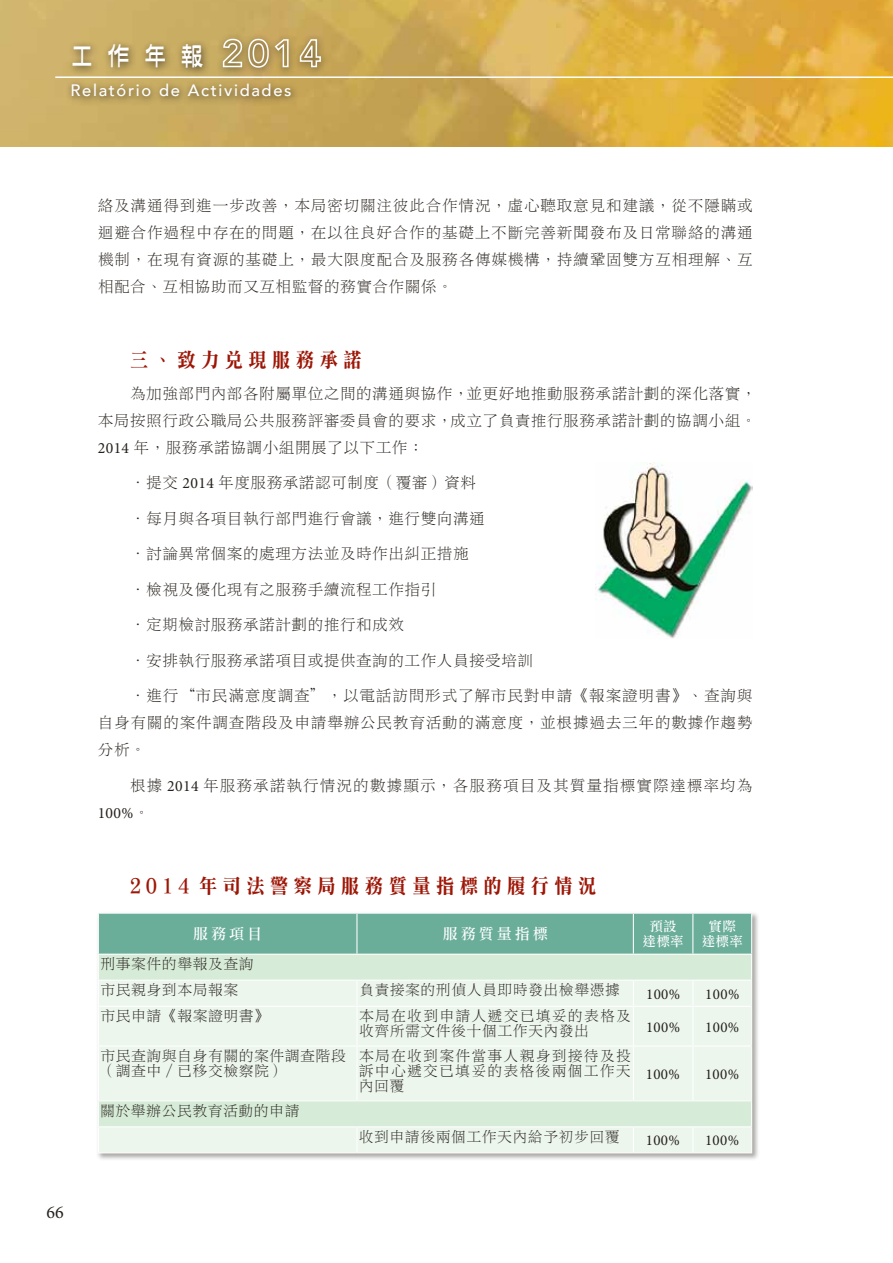
<style>
.page{position:relative;width:893px;height:1263px;background:#fff}
.page>*{position:absolute;margin:0;border:0;box-sizing:border-box;transform-origin:0 0}
.t1{font:25.5px "DF Ya Yi HK W6";color:#fff;scale:.9 1}
.t2{font:20.25px "DF Li Song HK W7";letter-spacing:.3em;color:#9d1606;scale:.9 1}
.t3{font:18px "Minion Pro";color:#26211c}
.t4{font:500 16.5px "Avenir";letter-spacing:.1em;color:#fff}
.t5{font:15.75px/27px "DF Li Song HK W3";letter-spacing:.025em;color:#26211c;text-align:justify}
.t6{font:15.75px "DF Li Song HK W3";letter-spacing:.06em;color:#26211c}
.t7{font:15.75px "Minion Pro";color:#26211c}
.t8{font:15px/15px "DF Li Song HK W3";letter-spacing:.025em;color:#26211c}
.t9{font:15px "Minion Pro";letter-spacing:.025em;color:#26211c}
.t10{font:15px/15px "DF Li Song HK W3";letter-spacing:.07em;color:#26211c}
.t11{font:15px "DF Li Song HK W5";letter-spacing:.2em;color:#fff}
.t12{font:13.5px/15px "DF Li Song HK W5";letter-spacing:.025em;color:#fff;text-align:center}
.s1{font-family:"Minion Pro"}
.s2{font-family:"DF Li Song HK W3"}
</style>
<div class="page">
<img style="left:0;top:0;width:893px;height:146px">
<hr style="left:55px;top:76px;width:838px;height:2px;background:#fff">
<div style="left:66px;top:38px;width:145px;height:39px;background:#26211c;opacity:.8"></div>
<div style="left:65px;top:78px;width:234px;height:27px;background:#26211c;opacity:.8"></div>
<div style="left:216px;top:33px;width:113px;height:45px;background:#26211c;opacity:.8"></div>
<svg style="left:221px;top:38px;width:68px;height:31px;background:#c2ad7c"></svg>
<svg style="left:299px;top:38px;width:23px;height:30px"></svg>
<img style="left:595px;top:462px;width:158px;height:177px">
<div style="left:96px;top:911px;width:664px;height:250px;background:#26211c;opacity:.4"></div>
<div style="left:99px;top:1007px;width:652px;height:93px;background:#ecf6ed"></div>
<hr style="left:633px;top:1007px;width:1px;height:38px;background:#fff">
<hr style="left:692px;top:1007px;width:1px;height:38px;background:#fff">
<hr style="left:633px;top:1046px;width:1px;height:54px;background:#fff">
<hr style="left:692px;top:1046px;width:1px;height:54px;background:#fff">
<hr style="left:98px;top:912px;width:258px;height:2px;background:#fff">
<hr style="left:98px;top:1006px;width:258px;height:1px;background:#fff">
<hr style="left:98px;top:1007px;width:1px;height:38px;background:#fff">
<hr style="left:98px;top:1045px;width:258px;height:1px;background:#fff">
<hr style="left:98px;top:1046px;width:1px;height:54px;background:#fff">
<hr style="left:98px;top:1100px;width:259px;height:1px;background:#fff">
<hr style="left:357px;top:1100px;width:276px;height:1px;background:#fff">
<hr style="left:633px;top:1100px;width:60px;height:1px;background:#fff">
<hr style="left:693px;top:1100px;width:59px;height:1px;background:#fff">
<hr style="left:356px;top:912px;width:277px;height:2px;background:#fff">
<hr style="left:633px;top:912px;width:60px;height:2px;background:#fff">
<hr style="left:693px;top:912px;width:59px;height:2px;background:#fff">
<svg style="left:98px;top:913px;width:654px;height:93px;background:#afd4c4"></svg>
<hr style="left:356px;top:1006px;width:277px;height:1px;background:#fff">
<hr style="left:356px;top:1007px;width:1px;height:38px;background:#fff">
<hr style="left:633px;top:1006px;width:60px;height:1px;background:#fff">
<hr style="left:693px;top:1006px;width:59px;height:1px;background:#fff">
<hr style="left:751px;top:1007px;width:1px;height:38px;background:#fff">
<hr style="left:356px;top:1045px;width:277px;height:1px;background:#fff">
<hr style="left:356px;top:1046px;width:1px;height:54px;background:#fff">
<hr style="left:633px;top:1045px;width:60px;height:1px;background:#fff">
<hr style="left:693px;top:1045px;width:59px;height:1px;background:#fff">
<hr style="left:751px;top:1046px;width:1px;height:54px;background:#fff">
<svg style="left:98px;top:1101px;width:654px;height:52px;background:#e2f1e3"></svg>
<hr style="left:356px;top:1152px;width:277px;height:1px;background:#fff">
<hr style="left:633px;top:1152px;width:60px;height:1px;background:#fff">
<hr style="left:693px;top:1152px;width:59px;height:1px;background:#fff">
<h1 class="t1" style="left:71px;top:42px;width:149px">工作年報</h1>
<p class="t4" style="left:71px;top:76px;width:223px">Relatório de Actividades</p>
<p class="t3" style="left:47px;top:1200px;width:19px">66</p>
<p class="t5" style="left:98px;top:192px;width:657px">絡及溝通得到進一步改善，本局密切關注彼此合作情況，虛心聽取意見和建議，從不隱瞞或迴避合作過程中存在的問題，在以往良好合作的基礎上不斷完善新聞發布及日常聯絡的溝通機制，在現有資源的基礎上，最大限度配合及服務各傳媒機構，持續鞏固雙方互相理解、互相配合、互相協助而又互相監督的務實合作關係。</p>
<p class="t2" style="left:130px;top:349px;width:259px">三、致力兌現服務承諾</p>
<p class="t5" style="left:98px;top:379px;width:660px;text-indent:32px">為加強部門內部各附屬單位之間的溝通與協作，並更好地推動服務承諾計劃的深化落實，本局按照行政公職局公共服務評審委員會的要求，成立了負責推行服務承諾計劃的協調小組。<span class="s1">2014</span> 年，服務承諾協調小組開展了以下工作：</p>
<p class="t5" style="left:130px;top:469px;width:348px">．提交 <span class="s1">2014</span> 年度服務承諾認可制度（覆審）資料</p>
<p class="t5" style="left:130px;top:504px;width:356px">．每月與各項目執行部門進行會議，進行雙向溝通</p>
<p class="t5" style="left:130px;top:540px;width:340px">．討論異常個案的處理方法並及時作出糾正措施</p>
<p class="t5" style="left:130px;top:575px;width:308px">．檢視及優化現有之服務手續流程工作指引</p>
<p class="t5" style="left:130px;top:611px;width:276px">．定期檢討服務承諾計劃的推行和成效</p>
<p class="t5" style="left:130px;top:646px;width:405px">．安排執行服務承諾項目或提供查詢的工作人員接受培訓</p>
<p class="t5" style="left:98px;top:682px;width:656px;text-indent:32px">．進行“市民滿意度調查”，以電話訪問形式了解市民對申請《報案證明書》、查詢與自身有關的案件調查階段及申請舉辦公民教育活動的滿意度，並根據過去三年的數據作趨勢分析。</p>
<p class="t6" style="left:130px;top:776px;width:624px">根據 <span class="s1">2014</span> 年服務承諾執行情況的數據顯示，各服務項目及其質量指標實際達標率均為</p>
<p class="t7" style="left:98px;top:802px;width:53px">100%<span class="s2">。</span></p>
<p class="t2" style="left:130px;top:874px;width:520px">2014 年司法警察局服務質量指標的履行情況</p>
<p class="t11" style="left:193px;top:925px;width:70px">服務項目</p>
<p class="t11" style="left:443px;top:925px;width:106px">服務質量指標</p>
<p class="t12" style="left:643px;top:918px;width:43px">預設達標率</p>
<p class="t12" style="left:702px;top:918px;width:43px">實際達標率</p>
<p class="t8" style="left:100px;top:950px;width:155px;line-height:26.1px">刑事案件的舉報及查詢市民親身到本局報案</p>
<p class="t8" style="left:359px;top:982px;width:262px">負責接案的刑偵人員即時發出檢舉憑據</p>
<p class="t9" style="left:646px;top:984px;width:36px">100%</p>
<p class="t9" style="left:705px;top:984px;width:36px">100%</p>
<p class="t8" style="left:100px;top:1008px;width:170px">市民申請《報案證明書》</p>
<p class="t10" style="left:359px;top:1008px;width:274px">本局在收到申請人遞交已填妥的表格及收齊所需文件後十個工作天內發出</p>
<p class="t8" style="left:100px;top:1048px;width:247px">市民查詢與自身有關的案件調查階段（調查中／已移交檢察院）</p>
<p class="t8" style="left:359px;top:1048px;width:274px;text-align:justify">本局在收到案件當事人親身到接待及投訴中心遞交已填妥的表格後兩個工作天內回覆</p>
<p class="t8" style="left:100px;top:1103px;width:201px">關於舉辦公民教育活動的申請</p>
<p class="t9" style="left:646px;top:1017px;width:36px">100%</p>
<p class="t9" style="left:705px;top:1017px;width:36px">100%</p>
<p class="t9" style="left:646px;top:1064px;width:36px">100%</p>
<p class="t9" style="left:705px;top:1064px;width:36px">100%</p>
<p class="t8" style="left:359px;top:1129px;width:262px">收到申請後兩個工作天內給予初步回覆</p>
<p class="t9" style="left:646px;top:1130px;width:36px">100%</p>
<p class="t9" style="left:705px;top:1130px;width:36px">100%</p>
</div>
